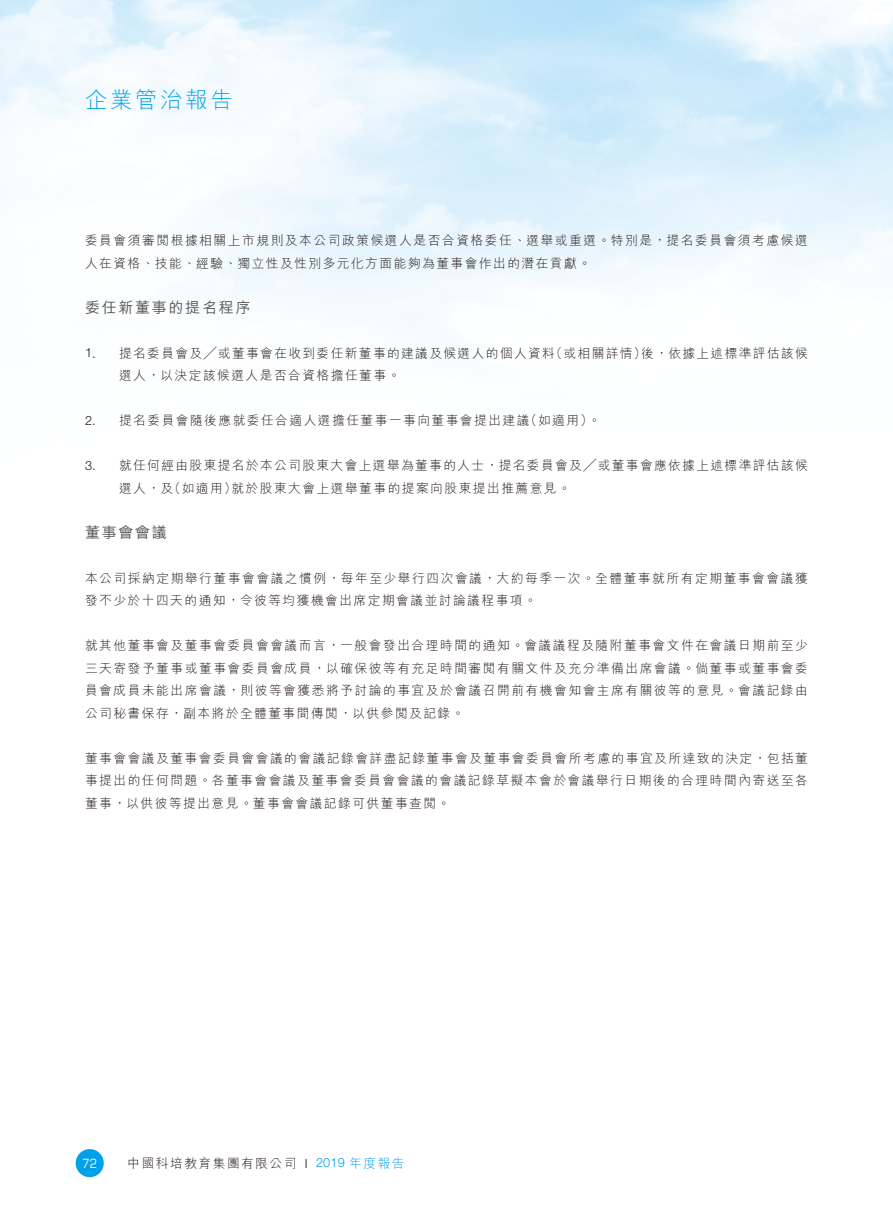
<style>
.page{position:relative;width:893px;height:1212px;background:#fff}
.page>*{position:absolute;margin:0;border:0;box-sizing:border-box;transform-origin:0 0}
.t1{font:300 22.5px "M Hei HK";letter-spacing:.115em;color:#00a1e9}
.t2{font:500 15px "M Hei HK";letter-spacing:.115em;color:#595857}
.t3{font:300 12.75px/22.5px "M Hei HK";letter-spacing:.115em;color:#231916}
.t4{font:condensed 12.75px "Eurostile";color:#fff}
.s1{font-family:"Helvetica Neue"}
.s2{font-family:"Helvetica Neue";color:#00a1e9}
.s3{color:#00a1e9}
</style>
<div class="page">
<div style="left:76px;top:1149px;width:28px;height:28px;background:#00a1e9;border-radius:50%"></div>
<h1 class="t1" style="left:85px;top:84px;width:149px">企業管治報告</h1>
<p class="t3" style="left:85px;top:229px;width:724px">委員會須審閱根據相關上市規則及本公司政策候選人是否合資格委任、選舉或重選。特別是，提名委員會須考慮候選人在資格、技能、經驗、獨立性及性別多元化方面能夠為董事會作出的潛在貢獻。</p>
<p class="t2" style="left:85px;top:296px;width:167px">委任新董事的提名程序</p>
<p class="t3" style="left:119px;top:341px;width:690px;text-indent:-34px"><span class="s1">1.</span> 提名委員會及╱或董事會在收到委任新董事的建議及候選人的個人資料（或相關詳情）後，依據上述標準評估該候選人，以決定該候選人是否合資格擔任董事。</p>
<p class="t3" style="left:85px;top:409px;width:517px"><span class="s1">2.</span> 提名委員會隨後應就委任合適人選擔任董事一事向董事會提出建議（如適用）。</p>
<p class="t3" style="left:119px;top:454px;width:690px;text-indent:-34px"><span class="s1">3.</span> 就任何經由股東提名於本公司股東大會上選舉為董事的人士，提名委員會及╱或董事會應依據上述標準評估該候選人，及（如適用）就於股東大會上選舉董事的提案向股東提出推薦意見。</p>
<p class="t2" style="left:85px;top:521px;width:83px">董事會會議</p>
<p class="t3" style="left:85px;top:566px;width:724px">本公司採納定期舉行董事會會議之慣例，每年至少舉行四次會議，大約每季一次。全體董事就所有定期董事會會議獲發不少於十四天的通知，令彼等均獲機會出席定期會議並討論議程事項。</p>
<p class="t3" style="left:85px;top:634px;width:724px;text-align:justify">就其他董事會及董事會委員會會議而言，一般會發出合理時間的通知。會議議程及隨附董事會文件在會議日期前至少三天寄發予董事或董事會委員會成員，以確保彼等有充足時間審閱有關文件及充分準備出席會議。倘董事或董事會委員會成員未能出席會議，則彼等會獲悉將予討論的事宜及於會議召開前有機會知會主席有關彼等的意見。會議記錄由公司秘書保存，副本將於全體董事間傳閱，以供參閱及記錄。</p>
<p class="t3" style="left:85px;top:746px;width:724px;text-align:justify">董事會會議及董事會委員會會議的會議記錄會詳盡記錄董事會及董事會委員會所考慮的事宜及所達致的決定，包括董事提出的任何問題。各董事會會議及董事會委員會會議的會議記錄草擬本會於會議舉行日期後的合理時間內寄送至各董事，以供彼等提出意見。董事會會議記錄可供董事查閱。</p>
<p class="t4" style="left:83px;top:1155px;width:16px">72</p>
<p class="t3" style="left:128px;top:1152px;width:278px">中國科培教育集團有限公司 <span class="s1">I</span> <span class="s2">2019</span> <span class="s3">年度報告</span></p>
</div>
